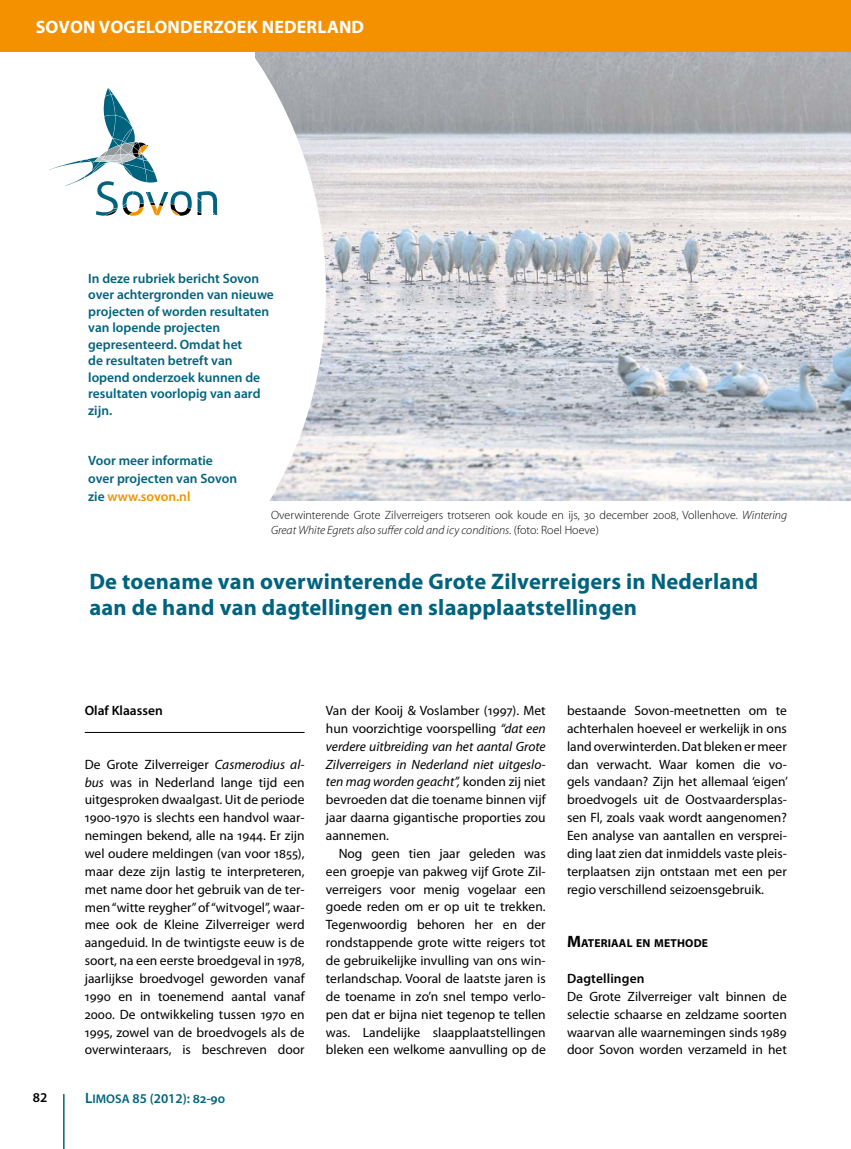
<style>
.page{position:relative;width:851px;height:1149px;background:#fff}
.page>*{position:absolute;margin:0;border:0;box-sizing:border-box;transform-origin:0 0}
.t1{font:700 22.5px/25.5px "Myriad Pro";letter-spacing:.01em;color:#00637d}
.t2{font:700 18px "Myriad Pro";letter-spacing:.01em;color:#fff}
.t3{font:13.5px/17.9px "Myriad Pro";color:#000;text-align:justify}
.t4{font:600 13.5px/16.5px "Myriad Pro";color:#00637d}
.t5{font:600 13.5px "Myriad Pro";letter-spacing:.005em;color:#000}
.t6{font:300 12px/15px "Myriad Pro";color:#000}
.t7{font:700 11.55px "Myriad Pro";letter-spacing:.015em;color:#000}
.s1{color:#f39100}
.s2{font-style:italic}
.s3{font-size:15px}
.s4{font-size:12.6px}
.s5{font-size:16.5px}
</style>
<div class="page">
<img style="left:326px;top:51px;width:524px;height:449px">
<svg style="left:0;top:51px;width:326px;height:450px"></svg>
<div style="left:0;top:0;width:850px;height:51px;background:#f39100"></div>
<svg style="left:49px;top:88px;width:168px;height:128px"></svg>
<hr style="left:63px;top:1093px;width:2px;height:55px;background:#00637d">
<hr style="left:85px;top:731px;width:219px;height:1px;background:#000">
<h2 class="t2" style="left:36px;top:15px;width:330px">SOVON VOGELONDERZOEK NEDERLAND</h2>
<p class="t4" style="left:88px;top:269px;width:187px">In deze rubriek bericht Sovon over achtergronden van nieuwe projecten of worden resultaten van lopende projecten gepresenteerd. Omdat het<br>de resultaten betreft van lopend onderzoek kunnen de resultaten voorlopig van aard zijn.</p>
<p class="t4" style="left:88px;top:451px;width:150px;line-height:17.9px">Voor meer informatie over projecten van Sovon zie <span class="s1">www.sovon.nl</span></p>
<p class="t6" style="left:271px;top:507px;width:517px">Overwinterende Grote Zilverreigers trotseren ook koude en ijs, 30 december 2008, Vollenhove. <span class="s2">Wintering<br>Great White Egrets also suffer cold and icy conditions.</span> (foto: Roel Hoeve)</p>
<h1 class="t1" style="left:89px;top:567px;width:670px">De toename van overwinterende Grote Zilverreigers in Nederland aan de hand van dagtellingen en slaapplaatstellingen</h1>
<p class="t5" style="left:33px;top:1088px;width:16px">82</p>
<p class="t5" style="left:85px;top:701px;width:79px">Olaf Klaassen</p>
<p class="t3" style="left:85px;top:754px;width:221px">De Grote Zilverreiger <span class="s2">Casmerodius al&shy;bus</span> was in Nederland lange tijd een uitgesproken dwaalgast. Uit de periode 1900-1970 is slechts een handvol waar&shy;nemingen bekend, alle na 1944. Er zijn wel oudere meldingen (van voor 1855), maar deze zijn lastig te interpreteren, met name door het gebruik van de ter&shy;men “witte reygher” of “witvogel”, waar&shy;mee ook de Kleine Zilverreiger werd aangeduid. In de twintigste eeuw is de soort, na een eerste broedgeval in 1978, jaarlijkse broedvogel geworden vanaf 1990 en in toenemend aantal vanaf 2000. De ontwikkeling tussen 1970 en 1995, zowel van de broedvogels als de overwinteraars, is beschreven door</p>
<p class="t4" style="left:85px;top:1089px;width:142px"><span class="s3">L</span><span class="s4">IMOSA</span> 85 (2012): 82-90</p>
<p class="t3" style="left:326px;top:701px;width:221px">Van der Kooij &amp; Voslamber (1997). Met hun voorzichtige voorspelling <span class="s2">“dat een verdere uitbreiding van het aantal Grote Zilverreigers in Nederland niet uitgeslo&shy;ten mag worden geacht”,</span> konden zij niet bevroeden dat die toename binnen vijf jaar daarna gigantische proporties zou aannemen.</p>
<p class="t3" style="left:326px;top:844px;width:221px;text-indent:13px">Nog geen tien jaar geleden was een groepje van pakweg vijf Grote Zil&shy;verreigers voor menig vogelaar een goede reden om er op uit te trekken.<br>Tegenwoordig behoren her en der rondstappende grote witte reigers tot de gebruikelijke invulling van ons win&shy;terlandschap. Vooral de laatste jaren is de toename in zo’n snel tempo verlo&shy;pen dat er bijna niet tegenop te tellen was. Landelijke slaapplaatstellingen bleken een welkome aanvulling op de</p>
<p class="t3" style="left:567px;top:701px;width:222px">bestaande Sovon-meetnetten om te achterhalen hoeveel er werkelijk in ons land overwinterden. Dat bleken er meer dan verwacht. Waar komen die vo&shy;gels vandaan? Zijn het allemaal ‘eigen’ broedvogels uit de Oostvaardersplas&shy;sen Fl, zoals vaak wordt aangenomen?<br>Een analyse van aantallen en versprei&shy;ding laat zien dat inmiddels vaste pleis&shy;terplaatsen zijn ontstaan met een per regio verschillend seizoensgebruik.</p>
<p class="t7" style="left:567px;top:935px;width:142px"><span class="s5">M</span>ATERIAAL EN METHODE</p>
<p class="t5" style="left:567px;top:969px;width:79px">Dagtellingen</p>
<p class="t3" style="left:567px;top:986px;width:221px">De Grote Zilverreiger valt binnen de selectie schaarse en zeldzame soorten waarvan alle waarnemingen sinds 1989 door Sovon worden verzameld in het</p>
</div>
